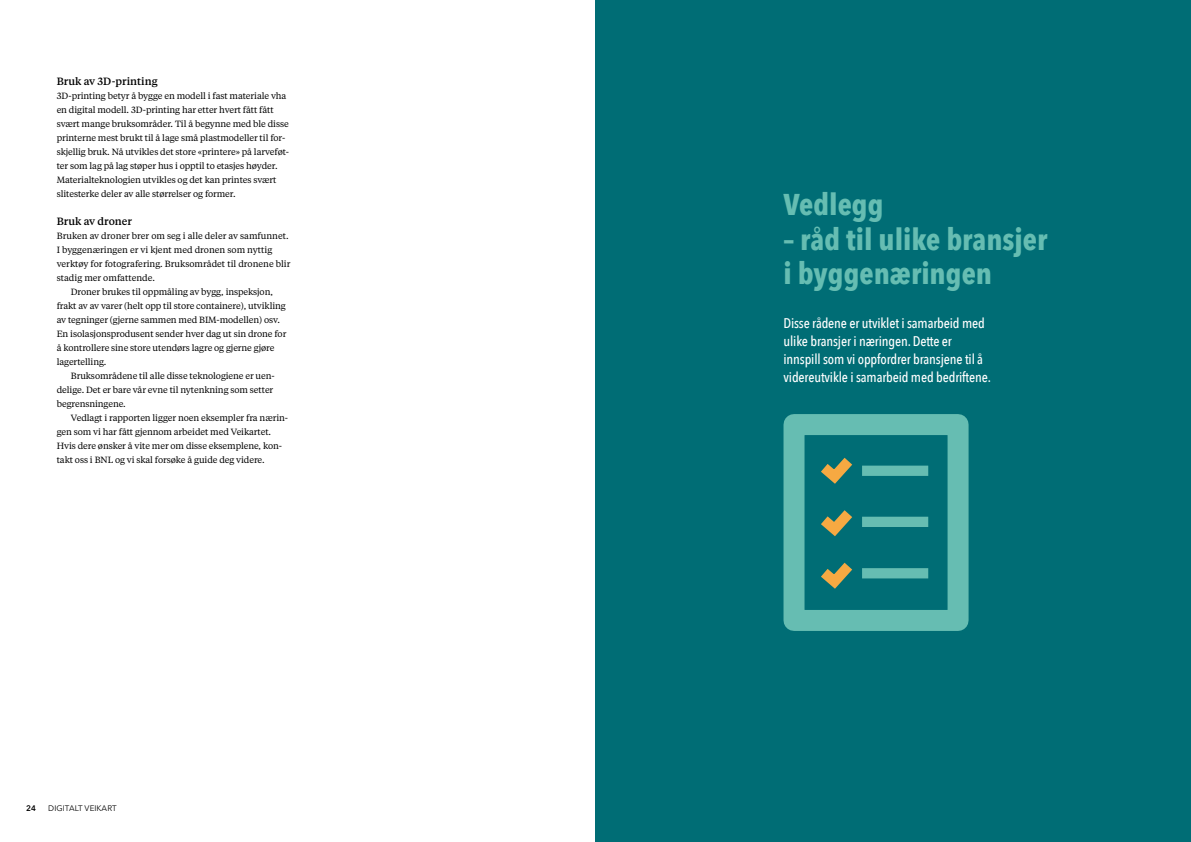
<style>
.page{position:relative;width:1191px;height:842px;background:#fff}
.page>*{position:absolute;margin:0;border:0;box-sizing:border-box;transform-origin:0 0}
.t1{font:700 30px/34.5px "Avenir Next Condensed";color:#66bdb2}
.t2{font:500 14px/18px "Avenir Next Condensed";letter-spacing:-.01em;color:#fff}
.t3{font:500 10.5px "Tiempos Text";color:#000}
.t4{font:9px/14px "Tiempos Text";letter-spacing:-.01em;color:#000}
.t5{font:8px "Avenir Next LT Pro";letter-spacing:.01em;color:#000}
.t6{font:600 8px "Avenir Next LT Pro";color:#000}
</style>
<div class="page">
<div style="left:595px;top:0;width:596px;height:842px;background:#006d75"></div>
<div style="left:862px;top:466px;width:66px;height:10px;background:#66bdb2"></div>
<div style="left:862px;top:517px;width:66px;height:10px;background:#66bdb2"></div>
<div style="left:862px;top:568px;width:66px;height:10px;background:#66bdb2"></div>
<div style="left:783px;top:414px;width:185px;height:217px;border:21px solid #66bdb2"></div>
<svg style="left:821px;top:457px;width:42px;height:27px"></svg>
<svg style="left:821px;top:510px;width:42px;height:27px"></svg>
<svg style="left:821px;top:562px;width:42px;height:27px"></svg>
<p class="t3" style="left:57px;top:74px;width:102px">Bruk av 3D-printing</p>
<p class="t4" style="left:57px;top:88px;width:234px">3D-printing betyr å bygge en modell i fast materiale vha en digital modell. 3D-printing har etter hvert fått fått svært mange bruksområder. Til å begynne med ble disse printerne mest brukt til å lage små plastmodeller til for&shy;skjellig bruk. Nå utvikles det store «printere» på larveføt&shy;ter som lag på lag støper hus i opptil to etasjes høyder.<br>Materialteknologien utvikles og det kan printes svært slitesterke deler av alle størrelser og former.</p>
<p class="t3" style="left:57px;top:214px;width:77px">Bruk av droner</p>
<p class="t4" style="left:57px;top:228px;width:233px">Bruken av droner brer om seg i alle deler av samfunnet.</p>
<p class="t4" style="left:57px;top:242px;width:217px">I byggenæringen er vi kjent med dronen som nyttig</p>
<p class="t4" style="left:57px;top:256px;width:235px">verktøy for fotografering. Bruksområdet til dronene blir</p>
<p class="t4" style="left:57px;top:270px;width:100px">stadig mer omfattende.</p>
<p class="t4" style="left:71px;top:284px;width:204px">Droner brukes til oppmåling av bygg, inspeksjon,</p>
<p class="t4" style="left:57px;top:298px;width:231px">frakt av av varer (helt opp til store containere), utvikling</p>
<p class="t4" style="left:57px;top:312px;width:225px">av tegninger (gjerne sammen med BIM-modellen) osv.</p>
<p class="t4" style="left:57px;top:326px;width:231px">En isolasjonsprodusent sender hver dag ut sin drone for</p>
<p class="t4" style="left:57px;top:340px;width:219px">å kontrollere sine store utendørs lagre og gjerne gjøre</p>
<p class="t4" style="left:57px;top:354px;width:51px">lagertelling.</p>
<p class="t4" style="left:71px;top:368px;width:205px">Bruksområdene til alle disse teknologiene er uen-</p>
<p class="t4" style="left:57px;top:382px;width:218px">delige. Det er bare vår evne til nytenkning som setter</p>
<p class="t4" style="left:57px;top:396px;width:71px">begrensningene.</p>
<p class="t4" style="left:71px;top:410px;width:219px">Vedlagt i rapporten ligger noen eksempler fra nærin-</p>
<p class="t4" style="left:57px;top:424px;width:216px">gen som vi har fått gjennom arbeidet med Veikartet.</p>
<p class="t4" style="left:57px;top:438px;width:227px">Hvis dere ønsker å vite mer om disse eksemplene, kon-</p>
<p class="t4" style="left:57px;top:452px;width:209px">takt oss i BNL og vi skal forsøke å guide deg videre.</p>
<p class="t6" style="left:26px;top:804px;width:11px">24</p>
<p class="t5" style="left:48px;top:804px;width:70px">DIGITALT VEIKART</p>
<h1 class="t1" style="left:783px;top:187px;width:102px">Vedlegg</h1>
<h1 class="t1" style="left:783px;top:222px;width:265px">– råd til ulike bransjer i byggenæringen</h1>
<h2 class="t2" style="left:783px;top:314px;width:209px">Disse rådene er utviklet i samarbeid med ulike bransjer i næringen. Dette er innspill som vi oppfordrer bransjene til å videreutvikle i samarbeid med bedriftene.</h2>
</div>
